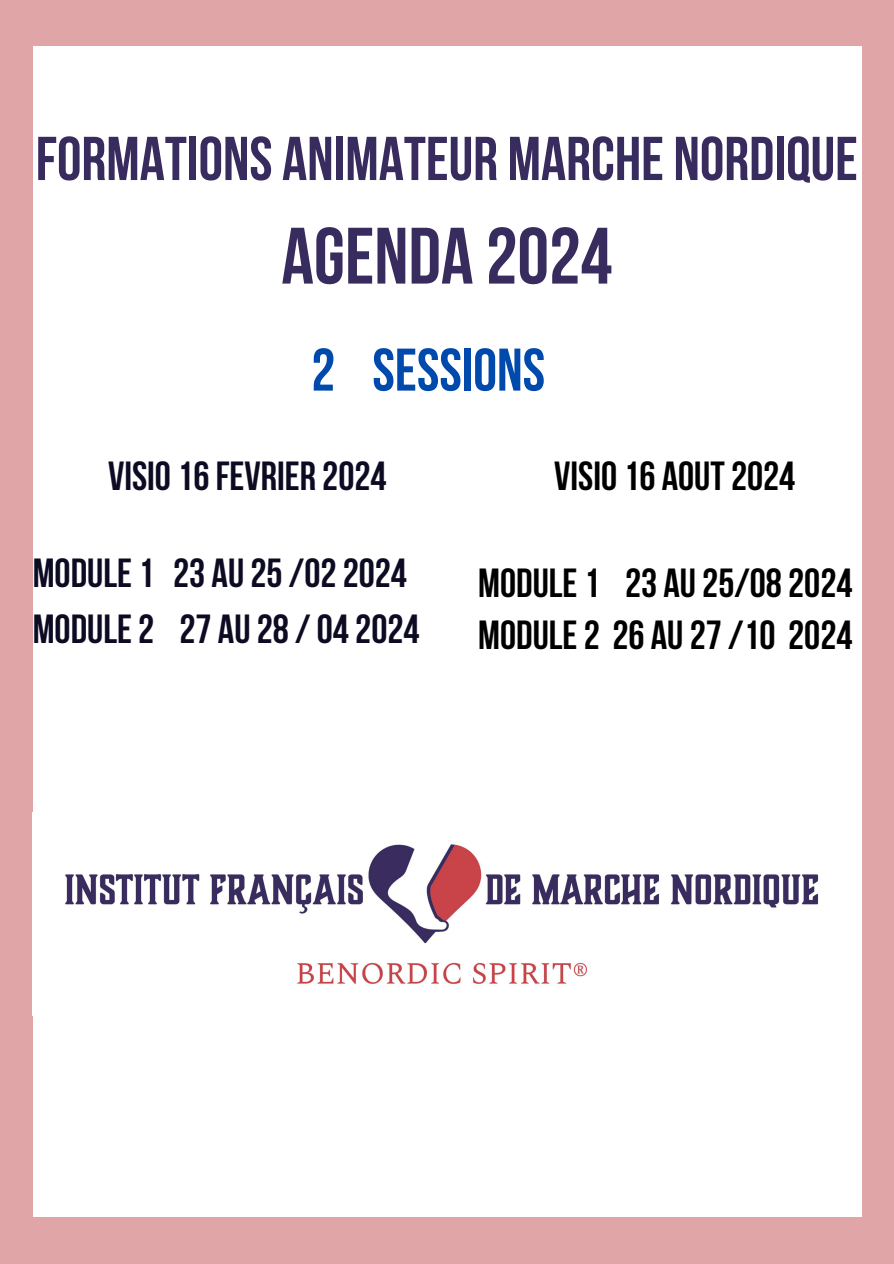
<style>
.page{position:relative;width:894px;height:1264px;background:#fff}
.page>*{position:absolute;margin:0;border:0;box-sizing:border-box;transform-origin:0 0}
.t1{font:700 79.8px "Bebas Neue";color:#382b5d}
.t2{font:700 61.8px "Bebas Neue";color:#382b5d}
.t3{font:700 60px "Bebas Neue";color:#004aad}
.t4{font:700 40.5px "Bebas Neue";color:#0d0b23}
.t5{font:700 40.5px "Bebas Neue";color:#000}
</style>
<div class="page">
<div style="left:0;top:0;width:893px;height:1263px;background:#e0a5a7"></div>
<div style="left:33px;top:46px;width:828px;height:1170px;background:#fff"></div>
<img style="left:65px;top:844px;width:754px;height:140px">
<h1 class="t2" style="left:36px;top:134px;width:823px">FORMATIONS ANIMATEUR MARCHE NORDIQUE</h1>
<h1 class="t1" style="left:281px;top:224px;width:332px">AGENDA 2024</h1>
<p class="t3" style="left:311px;top:345px;width:235px">2 SESSIONS</p>
<p class="t4" style="left:108px;top:460px;width:280px">VISIO 16 FEVRIER 2024</p>
<p class="t5" style="left:554px;top:460px;width:242px">VISIO16 AOUT2024</p>
<p class="t4" style="left:33px;top:557px;width:375px">MODULE1 23 AU25/022024</p>
<p class="t4" style="left:33px;top:613px;width:388px">MODULE2 27 AU28/ 042024</p>
<p class="t5" style="left:478px;top:567px;width:375px">MODULE1 23 AU25/08 2024</p>
<p class="t5" style="left:478px;top:618px;width:375px">MODULE2 26 AU27/10 2024</p>
</div>
